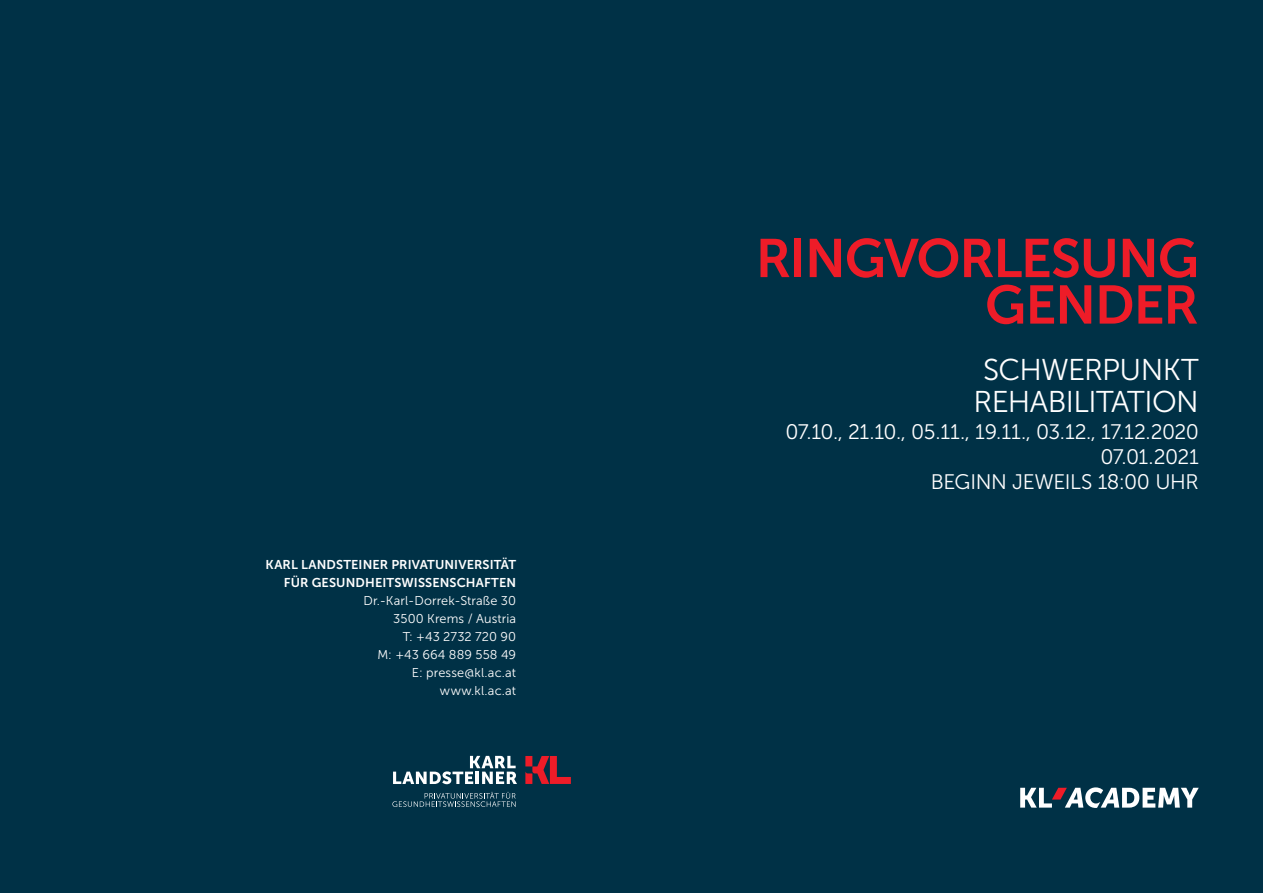
<style>
.page{position:relative;width:1263px;height:893px;background:#003146}
.page>*{position:absolute;margin:0;border:0;box-sizing:border-box;transform-origin:0 0}
.t1{font:54px/46.5px "Museo Sans 700";letter-spacing:-.025em;color:#ee1c28;text-align:right}
.t2{font:30px/31.5px "Museo Sans 300";letter-spacing:-.02em;color:#fff;text-align:center}
.t3{font:21px/25.2px "Museo Sans 300";letter-spacing:-.02em;color:#fff;text-align:right}
.t4{font:12.75px/18px "Museo Sans 300";letter-spacing:.01em;color:#fff;text-align:right}
.t5{font:12.75px/18px "Museo Sans 700";letter-spacing:.01em;color:#fff;text-align:right}
</style>
<div class="page">
<svg style="left:1020px;top:787px;width:179px;height:21px"></svg>
<svg style="left:525px;top:756px;width:46px;height:28px"></svg>
<svg style="left:393px;top:756px;width:124px;height:28px"></svg>
<svg style="left:392px;top:792px;width:124px;height:15px"></svg>
<p class="t5" style="left:266px;top:556px;width:252px">KARL LANDSTEINER PRIVATUNIVERSITÄT<br>FÜR GESUNDHEITSWISSENSCHAFTEN</p>
<p class="t4" style="left:363px;top:592px;width:154px">Dr.-Karl-Dorrek-Straße 30<br>3500 Krems / Austria<br>T: +43 2732 720 90<br>M: +43 664 889 558 49<br>E: presse@kl.ac.at www.kl.ac.at</p>
<h1 class="t1" style="left:756px;top:235px;width:445px">RINGVORLESUNG<br>GENDER</h1>
<h2 class="t2" style="left:973px;top:354px;width:227px">SCHWERPUNKT<br>REHABILITATION</h2>
<h3 class="t3" style="left:786px;top:419px;width:415px">07.10., 21.10., 05.11., 19.11., 03.12., 17.12.2020<br>07.01.2021<br>BEGINN JEWEILS 18:00 UHR</h3>
</div>
